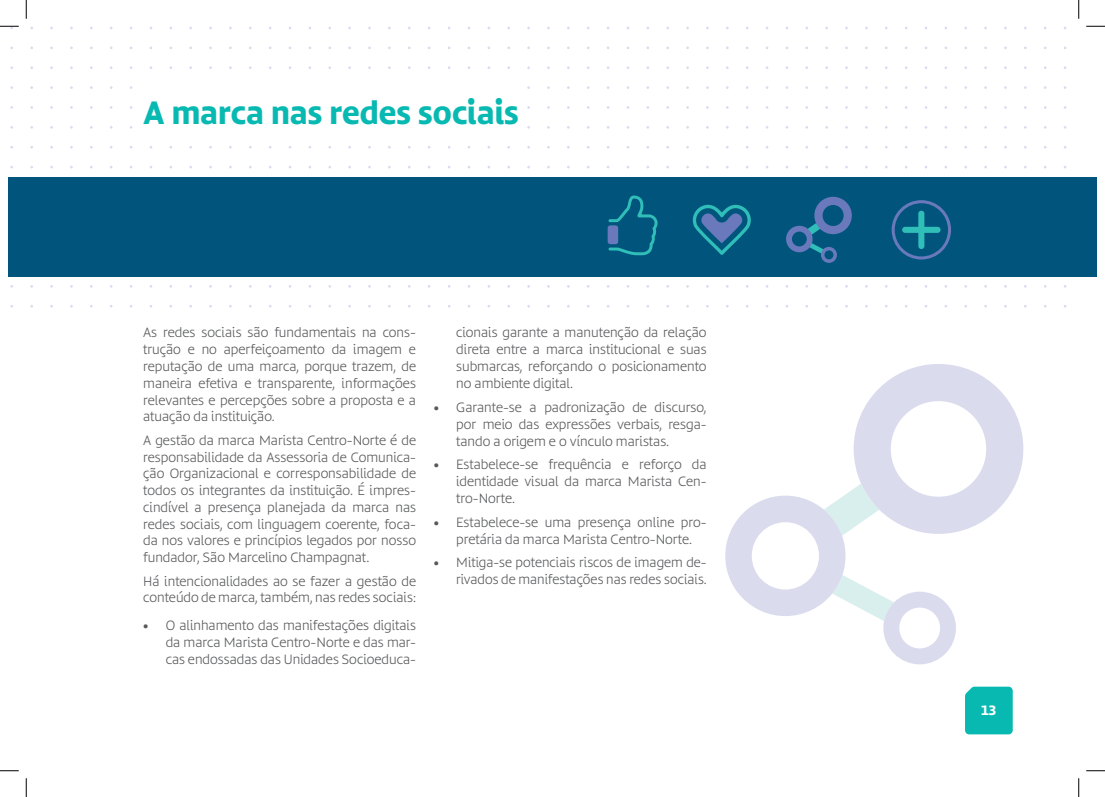
<style>
.page{position:relative;width:1105px;height:797px;background:#fff}
.page>*{position:absolute;margin:0;border:0;box-sizing:border-box;transform-origin:0 0}
.t1{font:700 30px "d T Bommer Sans";color:#08b9b2}
.t2{font:300 12.5px/16.8px "d T Bommer Sans";color:#57585a;text-align:justify}
.t3{font:700 12.5px "d T Bommer Sans";color:#fff}
</style>
<div class="page">
<div style="left:27px;top:177px;width:1052px;height:99px;background:#01557d"></div>
<svg style="left:891px;top:200px;width:60px;height:59px"></svg>
<svg style="left:786px;top:197px;width:66px;height:66px"></svg>
<svg style="left:692px;top:205px;width:59px;height:50px"></svg>
<svg style="left:607px;top:195px;width:51px;height:60px"></svg>
<div style="left:608px;top:225px;width:10px;height:19px;background:#6979bb;border-radius:3px"></div>
<svg style="left:725px;top:364px;width:298px;height:252px"></svg>
<svg style="left:832px;top:575px;width:124px;height:89px"></svg>
<div style="left:9px;top:177px;width:17px;height:99px;background:#01557d"></div>
<div style="left:965px;top:686px;width:48px;height:48px;background:#08b9b2"></div>
<div style="left:1079px;top:177px;width:17px;height:99px;background:#01557d"></div>
<svg style="left:0;top:25px;width:19px;height:4px"></svg>
<svg style="left:1086px;top:25px;width:19px;height:2px"></svg>
<svg style="left:0;top:770px;width:19px;height:1px"></svg>
<svg style="left:1086px;top:770px;width:19px;height:1px"></svg>
<svg style="left:25px;top:0;width:2px;height:19px"></svg>
<svg style="left:25px;top:778px;width:2px;height:19px"></svg>
<svg style="left:1078px;top:0;width:1px;height:19px"></svg>
<svg style="left:1078px;top:778px;width:1px;height:19px"></svg>
<h1 class="t1" style="left:143px;top:90px;width:377px">A marca nas redes sociais</h1>
<p class="t2" style="left:143px;top:324px;width:274px">As redes sociais são fundamentais na cons&shy;trução e no aperfeiçoamento da imagem e reputação de uma marca, porque trazem, de maneira efetiva e transparente, informações relevantes e percepções sobre a proposta e a atuação da instituição.</p>
<p class="t2" style="left:143px;top:432px;width:274px">A gestão da marca Marista Centro-Norte é de responsabilidade da Assessoria de Comunica&shy;ção Organizacional e corresponsabilidade de todos os integrantes da instituição. É impres&shy;cindível a presença planejada da marca nas redes sociais, com linguagem coerente, foca&shy;da nos valores e princípios legados por nosso fundador, São Marcelino Champagnat.</p>
<p class="t2" style="left:143px;top:572px;width:274px">Há intencionalidades ao se fazer a gestão de conteúdo de marca, também, nas redes sociais:</p>
<p class="t2" style="left:166px;top:616px;width:252px;text-indent:-23px">• O alinhamento das manifestações digitais da marca Marista Centro-Norte e das mar&shy;cas endossadas das Unidades Socioeduca-</p>
<p class="t2" style="left:456px;top:324px;width:252px">cionais garante a manutenção da relação direta entre a marca institucional e suas submarcas, reforçando o posicionamento no ambiente digital.</p>
<p class="t2" style="left:456px;top:399px;width:252px;text-indent:-22px">• Garante-se a padronização de discurso, por meio das expressões verbais, resga&shy;tando a origem e o vínculo maristas.</p>
<p class="t2" style="left:456px;top:456px;width:252px;text-indent:-22px">• Estabelece-se frequência e reforço da identidade visual da marca Marista Cen&shy;tro-Norte.</p>
<p class="t2" style="left:456px;top:513px;width:252px;text-indent:-22px">• Estabelece-se uma presença online pro&shy;pretária da marca Marista Centro-Norte.</p>
<p class="t2" style="left:434px;top:554px;width:274px;text-align:right">• Mitiga-se potenciais riscos de imagem de&shy;rivados de manifestações nas redes sociais.</p>
<p class="t3" style="left:981px;top:701px;width:16px">13</p>
</div>
